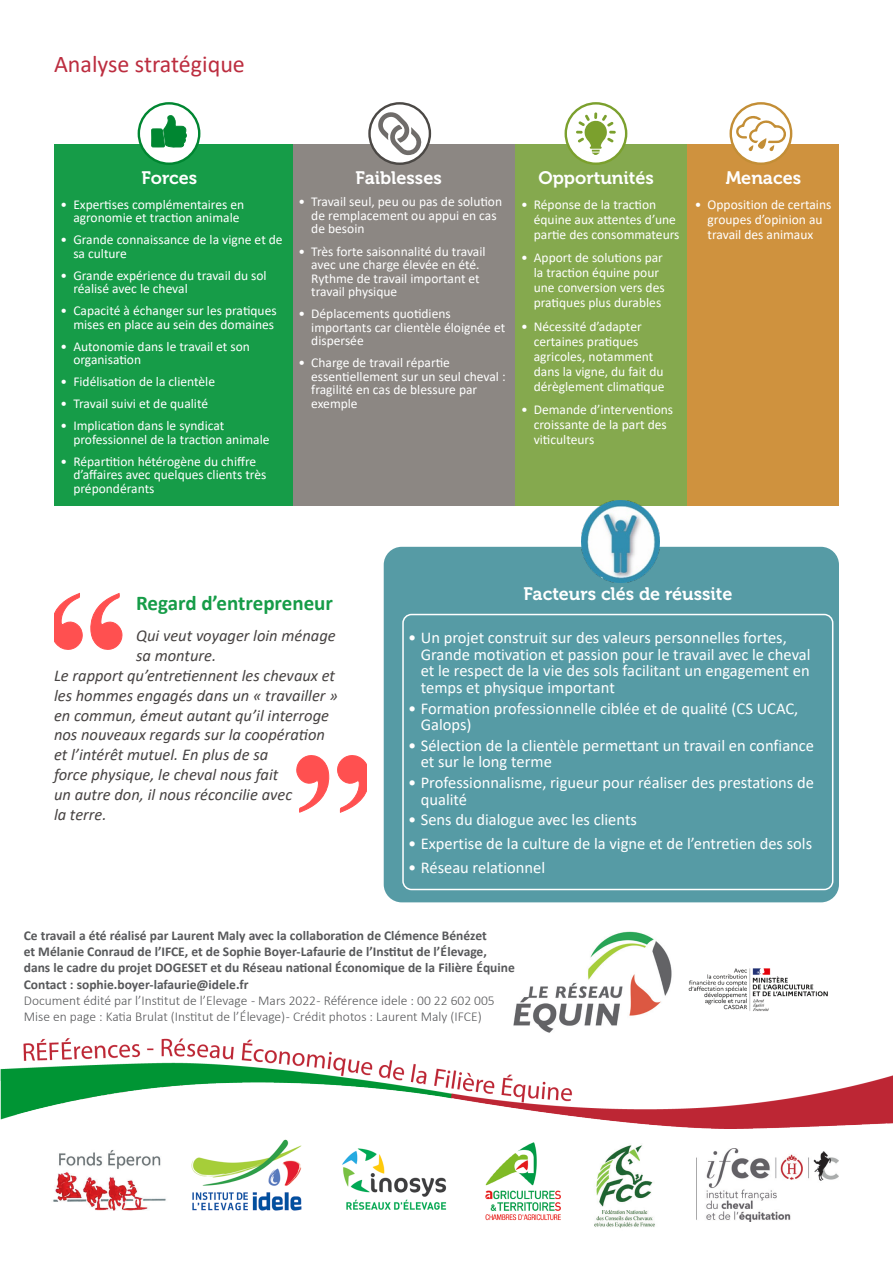
<style>
.page{position:relative;width:893px;height:1263px;background:#fff}
.page>*{position:absolute;margin:0;border:0;box-sizing:border-box;transform-origin:0 0}
.t1{font:24px "Calibri";color:#bc2d3f}
.t2{font:700 21px "Calibri";color:#169c48}
.t3{font:18px "Museo 700";color:#fff}
.t4{font:16.5px/16.5px "Calibri";color:#fff}
.t5{font:italic 16.5px/19.8px "Calibri";color:#474342}
.t6{font:13.5px/13.5px "Calibri";color:#fff}
.t7{font:700 13.5px/16.2px "Calibri";color:#57585a}
.t8{font:300 13.5px "Calibri";color:#57585a}
</style>
<div class="page">
<img style="left:0;top:1038px;width:893px;height:90px">
<img style="left:53px;top:1150px;width:113px;height:61px">
<img style="left:191px;top:1139px;width:111px;height:72px">
<img style="left:342px;top:1148px;width:105px;height:62px">
<img style="left:485px;top:1142px;width:76px;height:79px">
<img style="left:594px;top:1145px;width:61px;height:83px">
<img style="left:696px;top:1149px;width:143px;height:73px">
<div style="left:384px;top:547px;width:455px;height:355px;background:#569ba5;border-radius:18px"></div>
<div style="left:402px;top:614px;width:431px;height:276px;border:2px solid #fff;border-radius:9px"></div>
<svg style="left:54px;top:593px;width:29px;height:57px"></svg>
<svg style="left:90px;top:593px;width:33px;height:57px"></svg>
<svg style="left:337px;top:755px;width:30px;height:57px"></svg>
<svg style="left:296px;top:755px;width:33px;height:57px"></svg>
<div style="left:54px;top:144px;width:239px;height:361px;background:#169c48"></div>
<div style="left:293px;top:144px;width:223px;height:361px;background:#8c8783"></div>
<div style="left:516px;top:144px;width:172px;height:361px;background:#85a94e"></div>
<div style="left:688px;top:144px;width:151px;height:361px;background:#cf923e"></div>
<svg style="left:139px;top:103px;width:60px;height:61px"></svg>
<div style="left:138px;top:102px;width:62px;height:63px;border:2px solid #008631;border-radius:50%"></div>
<svg style="left:151px;top:115px;width:36px;height:32px"></svg>
<svg style="left:369px;top:103px;width:61px;height:61px"></svg>
<div style="left:368px;top:102px;width:63px;height:63px;border:2px solid #4b4845;border-radius:50%"></div>
<svg style="left:378px;top:112px;width:43px;height:43px"></svg>
<svg style="left:566px;top:103px;width:60px;height:61px"></svg>
<div style="left:565px;top:102px;width:62px;height:63px;border:2px solid #7ba02d;border-radius:50%"></div>
<svg style="left:576px;top:112px;width:40px;height:43px"></svg>
<svg style="left:731px;top:103px;width:60px;height:61px"></svg>
<div style="left:729px;top:102px;width:63px;height:63px;border:2px solid #c38e36;border-radius:50%"></div>
<svg style="left:736px;top:113px;width:50px;height:38px"></svg>
<img style="left:513px;top:931px;width:159px;height:102px">
<img style="left:688px;top:968px;width:140px;height:43px">
<img style="left:582px;top:501px;width:78px;height:81px">
<p class="t1" style="left:54px;top:47px;width:192px">Analyse stratégique</p>
<p class="t3" style="left:142px;top:168px;width:57px">Forces</p>
<p class="t3" style="left:356px;top:168px;width:88px">Faiblesses</p>
<p class="t3" style="left:538px;top:168px;width:117px">Opportunités</p>
<p class="t3" style="left:726px;top:168px;width:77px">Menaces</p>
<p class="t6" style="left:61px;top:197px;width:185px;text-align:center">• Expertises complémentaires en agronomie et traction animale</p>
<p class="t6" style="left:73px;top:232px;width:211px;text-indent:-13px">• Grande connaissance de la vigne et de sa culture</p>
<p class="t6" style="left:73px;top:268px;width:195px;text-indent:-13px">• Grande expérience du travail du sol réalisé avec le cheval</p>
<p class="t6" style="left:61px;top:303px;width:218px;text-align:right">• Capacité à échanger sur les pratiques mises en place au sein des domaines</p>
<p class="t6" style="left:73px;top:339px;width:178px;text-indent:-13px">• Autonomie dans le travail et son organisation</p>
<p class="t6" style="left:61px;top:374px;width:156px">• Fidélisation de la clientèle</p>
<p class="t6" style="left:61px;top:396px;width:149px">• Travail suivi et de qualité</p>
<p class="t6" style="left:73px;top:418px;width:198px;text-indent:-13px">• Implication dans le syndicat professionnel de la traction animale</p>
<p class="t6" style="left:73px;top:454px;width:195px;text-indent:-13px">• Répartition hétérogène du chiffre d’affaires avec quelques clients très prépondérants</p>
<p class="t6" style="left:311px;top:195px;width:192px;text-indent:-13px">• Travail seul, peu ou pas de solution de remplacement ou appui en cas de besoin</p>
<p class="t6" style="left:311px;top:244px;width:176px;text-indent:-13px">• Très forte saisonnalité du travail avec une charge élevée en été.<br>Rythme de travail important et travail physique</p>
<p class="t6" style="left:311px;top:306px;width:195px;text-indent:-13px">• Déplacements quotidiens importants car clientèle éloignée et dispersée</p>
<p class="t6" style="left:311px;top:355px;width:196px;text-indent:-13px">• Charge de travail répartie essentiellement sur un seul cheval : fragilité en cas de blessure par exemple</p>
<p class="t6" style="left:534px;top:196px;width:147px;line-height:15px;text-indent:-13px">• Réponse de la traction équine aux attentes d’une partie des consommateurs</p>
<p class="t6" style="left:534px;top:250px;width:132px;line-height:15px;text-indent:-13px">• Apport de solutions par la traction équine pour une conversion vers des pratiques plus durables</p>
<p class="t6" style="left:534px;top:318px;width:132px;line-height:15px;text-indent:-13px">• Nécessité d’adapter certaines pratiques agricoles, notamment dans la vigne, du fait du dérèglement climatique</p>
<p class="t6" style="left:534px;top:402px;width:141px;line-height:15px;text-indent:-13px">• Demande d’interventions croissante de la part des viticulteurs</p>
<p class="t6" style="left:695px;top:196px;width:138px;line-height:15px;text-align:center">• Opposition de certains groupes d’opinion au travail des animaux</p>
<p class="t2" style="left:136px;top:588px;width:198px">Regard d’entrepreneur</p>
<p class="t3" style="left:523px;top:584px;width:211px">Facteurs clés de réussite</p>
<p class="t5" style="left:136px;top:625px;width:201px">Qui veut voyager loin ménage sa monture.</p>
<p class="t5" style="left:54px;top:665px;width:285px">Le rapport qu’entretiennent les chevaux et les hommes engagés dans un « travailler » en commun, émeut autant qu’il interroge nos nouveaux regards sur la coopération et l’intérêt mutuel. En plus de sa<br>force physique, le cheval nous fait<br>un autre don, il nous réconcilie avec<br>la terre.</p>
<p class="t4" style="left:421px;top:629px;width:391px;text-indent:-13px">• Un projet construit sur des valeurs personnelles fortes, Grande motivation et passion pour le travail avec le cheval et le respect de la vie des sols facilitant un engagement en temps et physique important</p>
<p class="t4" style="left:421px;top:699px;width:379px;text-indent:-13px">• Formation professionnelle ciblée et de qualité (CS UCAC,<br>Galops)</p>
<p class="t4" style="left:421px;top:737px;width:395px;text-indent:-13px">• Sélection de la clientèle permettant un travail en confiance et sur le long terme</p>
<p class="t4" style="left:421px;top:774px;width:395px;text-indent:-13px">• Professionnalisme, rigueur pour réaliser des prestations de qualité</p>
<p class="t4" style="left:408px;top:811px;width:230px">• Sens du dialogue avec les clients</p>
<p class="t4" style="left:408px;top:835px;width:406px">• Expertise de la culture de la vigne et de l’entretien des sols</p>
<p class="t4" style="left:408px;top:859px;width:139px">• Réseau relationnel</p>
<p class="t7" style="left:24px;top:927px;width:493px">Ce travail a été réalisé par Laurent Maly avec la collaboration de Clémence Bénézet<br>et Mélanie Conraud de l’IFCE, et de Sophie Boyer-Lafaurie de l’Institut de l’Élevage, dans le cadre du projet DOGESET et du Réseau national Économique de la Filière Équine Contact : sophie.boyer-lafaurie@idele.fr</p>
<p class="t8" style="left:24px;top:992px;width:472px">Document édité par l’Institut de l’Elevage - Mars 2022 - Référence idele : 00 22 602 005</p>
<p class="t8" style="left:24px;top:1008px;width:459px">Mise en page : Katia Brulat (Institut de l’Élevage) - Crédit photos : Laurent Maly (IFCE)</p>
</div>
